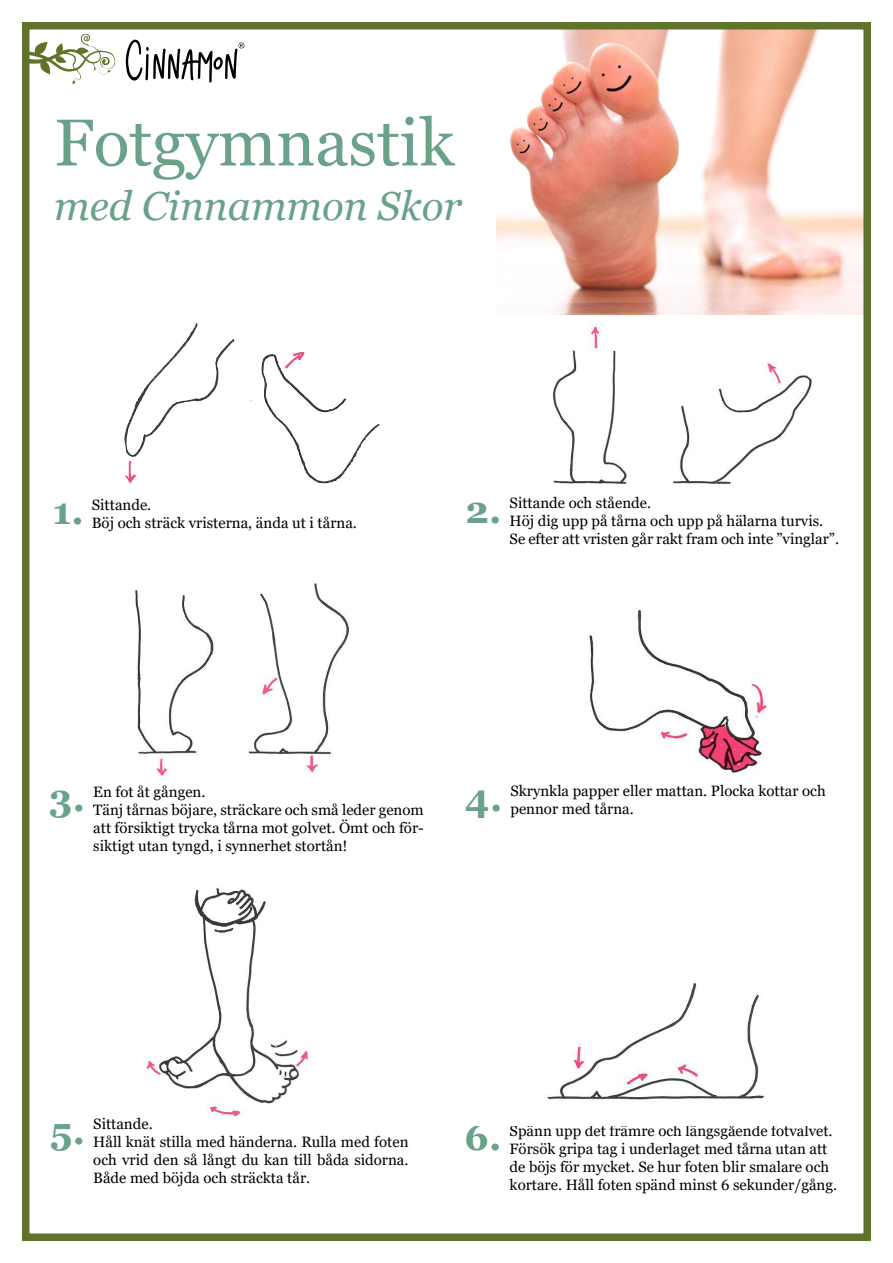
<style>
.page{position:relative;width:893px;height:1263px;background:#fff}
.page>*{position:absolute;margin:0;border:0;box-sizing:border-box;transform-origin:0 0}
.t1{font:66px "Georgia";color:#6aa189}
.t2{font:italic 40.5px "Georgia";color:#6aa189}
.t3{font:700 37.5px "Georgia";color:#6aa189}
.t4{font:15px/18px "Georgia";color:#000}
</style>
<div class="page">
<img style="left:496px;top:31px;width:366px;height:284px">
<svg style="left:126px;top:40px;width:118px;height:43px"></svg>
<svg style="left:31px;top:34px;width:85px;height:51px"></svg>
<div style="left:22px;top:22px;width:849px;height:1219px;border:8px solid #5f742a"></div>
<img style="left:124px;top:323px;width:85px;height:135px">
<img style="left:552px;top:321px;width:260px;height:163px">
<img style="left:135px;top:583px;width:214px;height:194px">
<img style="left:589px;top:610px;width:179px;height:163px">
<img style="left:145px;top:888px;width:163px;height:235px">
<img style="left:547px;top:983px;width:218px;height:117px">
<h1 class="t1" style="left:54px;top:103px;width:402px">Fotgymnastik</h1>
<h2 class="t2" style="left:54px;top:181px;width:409px">med Cinnammon Skor</h2>
<h3 class="t3" style="left:53px;top:487px;width:33px">1.</h3>
<p class="t4" style="left:92px;top:496px;width:267px">Sittande.<br>Böj och sträck vristerna, ända ut i tårna.</p>
<h3 class="t3" style="left:465px;top:486px;width:38px">2.</h3>
<p class="t4" style="left:510px;top:495px;width:331px">Sittande och stående.<br>Höj dig upp på tårna och upp på hälarna turvis.<br>Se efter att vristen går rakt fram och inte ”vinglar”.</p>
<h3 class="t3" style="left:49px;top:774px;width:38px">3.</h3>
<p class="t4" style="left:93px;top:783px;width:332px">En fot åt gången.<br>Tänj tårnas böjare, sträckare och små leder genom att försiktigt trycka tårna mot golvet. Ömt och för&shy;siktigt utan tyngd, i synnerhet stortån!</p>
<h3 class="t3" style="left:465px;top:774px;width:39px">4.</h3>
<p class="t4" style="left:510px;top:782px;width:317px">Skrynkla papper eller mattan. Plocka kottar och pennor med tårna.</p>
<h3 class="t3" style="left:50px;top:1107px;width:37px">5.</h3>
<p class="t4" style="left:93px;top:1115px;width:317px">Sittande.<br>Håll knät stilla med händerna. Rulla med foten och vrid den så långt du kan till båda sidorna.<br>Både med böjda och sträckta tår.</p>
<h3 class="t3" style="left:465px;top:1113px;width:38px">6.</h3>
<p class="t4" style="left:510px;top:1122px;width:329px">Spänn upp det främre och längsgående fotvalvet.<br>Försök gripa tag i underlaget med tårna utan att de böjs för mycket. Se hur foten blir smalare och kortare. Håll foten spänd minst 6 sekunder/gång.</p>
</div>
